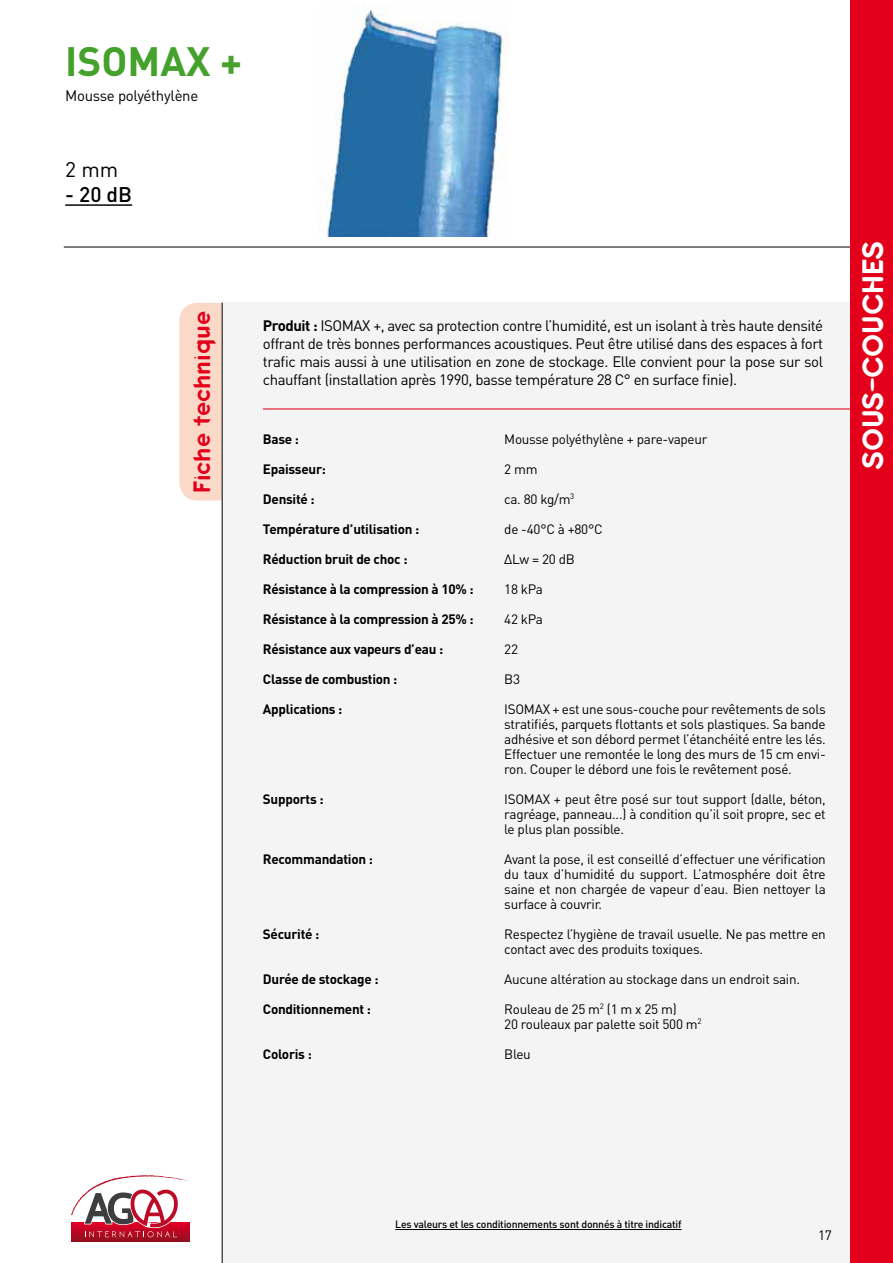
<style>
.page{position:relative;width:893px;height:1263px;background:#fff}
.page>*{position:absolute;margin:0;border:0;box-sizing:border-box;transform-origin:0 0}
.t1{font:700 40.5px "DIN";color:#44a12b}
.t2{font:30px "Keedy Sans Reg";color:#fff}
.t3{font:24px "Keedy Sans Reg";color:#e2001a}
.t4{font:500 21px "DIN";color:#000}
.t5{font:21px "DIN";color:#000}
.t6{font:15px/18px "DIN";letter-spacing:-.03em;color:#000;text-align:justify}
.t7{font:13.5px/15px "DIN";letter-spacing:-.02em;color:#000;text-align:justify}
.t8{font:700 13.5px "DIN";letter-spacing:-.02em;color:#000}
.t9{font:500 10.5px "DIN";letter-spacing:-.02em;color:#000}
.s1{font-weight:700}
</style>
<div class="page">
<div style="left:179px;top:303px;width:43px;height:197px;background:#fbd9c9"></div>
<hr style="left:64px;top:247px;width:812px;height:1px;background:#000">
<div style="left:222px;top:303px;width:634px;height:960px;background:#f4f4f5"></div>
<hr style="left:222px;top:303px;width:1px;height:960px;background:#000">
<hr style="left:263px;top:408px;width:593px;height:1px;background:#e2001a">
<hr style="left:65px;top:204px;width:67px;height:2px;background:#000">
<img style="left:327px;top:9px;width:177px;height:228px">
<div style="left:850px;top:0;width:43px;height:1263px;background:#e2001a"></div>
<svg style="left:72px;top:1223px;width:118px;height:18px"></svg>
<svg style="left:71px;top:1175px;width:118px;height:62px"></svg>
<hr style="left:395px;top:1229px;width:287px;height:1px;background:#000">
<h1 class="t1" style="left:65px;top:35px;width:178px">ISOMAX +</h1>
<p class="t6" style="left:65px;top:87px;width:135px">Mousse polyéthylène</p>
<h3 class="t5" style="left:65px;top:156px;width:55px">2 mm</h3>
<h3 class="t4" style="left:65px;top:181px;width:68px">- 20 dB</h3>
<h3 class="t3" style="left:188px;top:493px;width:183px;rotate:-90deg">Fiche technique</h3>
<p class="t6" style="left:263px;top:317px;width:562px"><span class="s1">Produit :</span> IsoMAX +, avec sa protection contre l’humidité, est un isolant à très haute densité offrant de très bonnes performances acoustiques. Peut être utilisé dans des espaces à fort trafic mais aussi à une utilisation en zone de stockage. Elle convient pour la pose sur sol chauffant (installation après 1990, basse température 28 C° en surface finie).</p>
<p class="t8" style="left:263px;top:430px;width:38px">Base :</p>
<p class="t8" style="left:263px;top:460px;width:65px">Epaisseur:</p>
<p class="t8" style="left:263px;top:490px;width:53px">Densité :</p>
<p class="t8" style="left:263px;top:520px;width:158px">Température d’utilisation :</p>
<p class="t8" style="left:263px;top:550px;width:146px">Réduction bruit de choc :</p>
<p class="t8" style="left:263px;top:580px;width:212px">Résistance à la compression à 10% :</p>
<p class="t8" style="left:263px;top:610px;width:212px">Résistance à la compression à 25% :</p>
<p class="t8" style="left:263px;top:640px;width:182px">Résistance aux vapeurs d’eau :</p>
<p class="t8" style="left:263px;top:670px;width:136px">Classe de combustion :</p>
<p class="t8" style="left:263px;top:700px;width:81px">Applications :</p>
<p class="t8" style="left:263px;top:790px;width:62px">Supports :</p>
<p class="t8" style="left:263px;top:850px;width:111px">Recommandation :</p>
<p class="t8" style="left:263px;top:925px;width:58px">Sécurité :</p>
<p class="t8" style="left:263px;top:970px;width:117px">Durée de stockage :</p>
<p class="t8" style="left:263px;top:1000px;width:110px">Conditionnement :</p>
<p class="t8" style="left:263px;top:1045px;width:50px">Coloris :</p>
<p class="t7" style="left:504px;top:431px;width:205px">Mousse polyéthylène + pare-vapeur</p>
<p class="t7" style="left:504px;top:461px;width:35px">2 mm</p>
<p class="t7" style="left:504px;top:491px;width:72px">ca. 80 kg/m<sup>3</sup></p>
<p class="t7" style="left:504px;top:521px;width:100px">de -40°C à +80°C</p>
<p class="t7" style="left:504px;top:551px;width:72px">∆Lw = 20 dB</p>
<p class="t7" style="left:504px;top:581px;width:40px">18 kPa</p>
<p class="t7" style="left:504px;top:611px;width:40px">42 kPa</p>
<p class="t7" style="left:504px;top:641px;width:15px">22</p>
<p class="t7" style="left:504px;top:671px;width:17px">B3</p>
<p class="t7" style="left:504px;top:701px;width:323px">IsoMAX + est une sous-couche pour revêtements de sols stratifiés, parquets flottants et sols plastiques. Sa bande adhésive et son débord permet l’étanchéité entre les lés.<br>Effectuer une remontée le long des murs de 15 cm envi&shy;ron. Couper le débord une fois le revêtement posé.</p>
<p class="t7" style="left:504px;top:791px;width:323px">IsoMAX + peut être posé sur tout support (dalle, béton, ragréage, panneau...) à condition qu’il soit propre, sec et le plus plan possible.</p>
<p class="t7" style="left:504px;top:851px;width:323px">Avant la pose, il est conseillé d’effectuer une vérification du taux d’humidité du support. L’atmosphére doit être saine et non chargée de vapeur d’eau. Bien nettoyer la surface à couvrir.</p>
<p class="t7" style="left:504px;top:926px;width:323px">Respectez l’hygiène de travail usuelle. Ne pas mettre en contact avec des produits toxiques.</p>
<p class="t7" style="left:504px;top:971px;width:297px">Aucune altération au stockage dans un endroit sain.</p>
<p class="t7" style="left:504px;top:1001px;width:199px">Rouleau de 25 m<sup>2</sup> (1 m x 25 m)<br>20 rouleaux par palette soit 500 m<sup>2</sup></p>
<p class="t7" style="left:504px;top:1046px;width:28px">Bleu</p>
<h2 class="t2" style="left:855px;top:469px;width:229px;rotate:-90deg">SOUS-COUCHES</h2>
<p class="t9" style="left:395px;top:1217px;width:288px">Les valeurs et les conditionnements sont donnés à titre indicatif</p>
<p class="t7" style="left:818px;top:1228px;width:15px">17</p>
</div>
